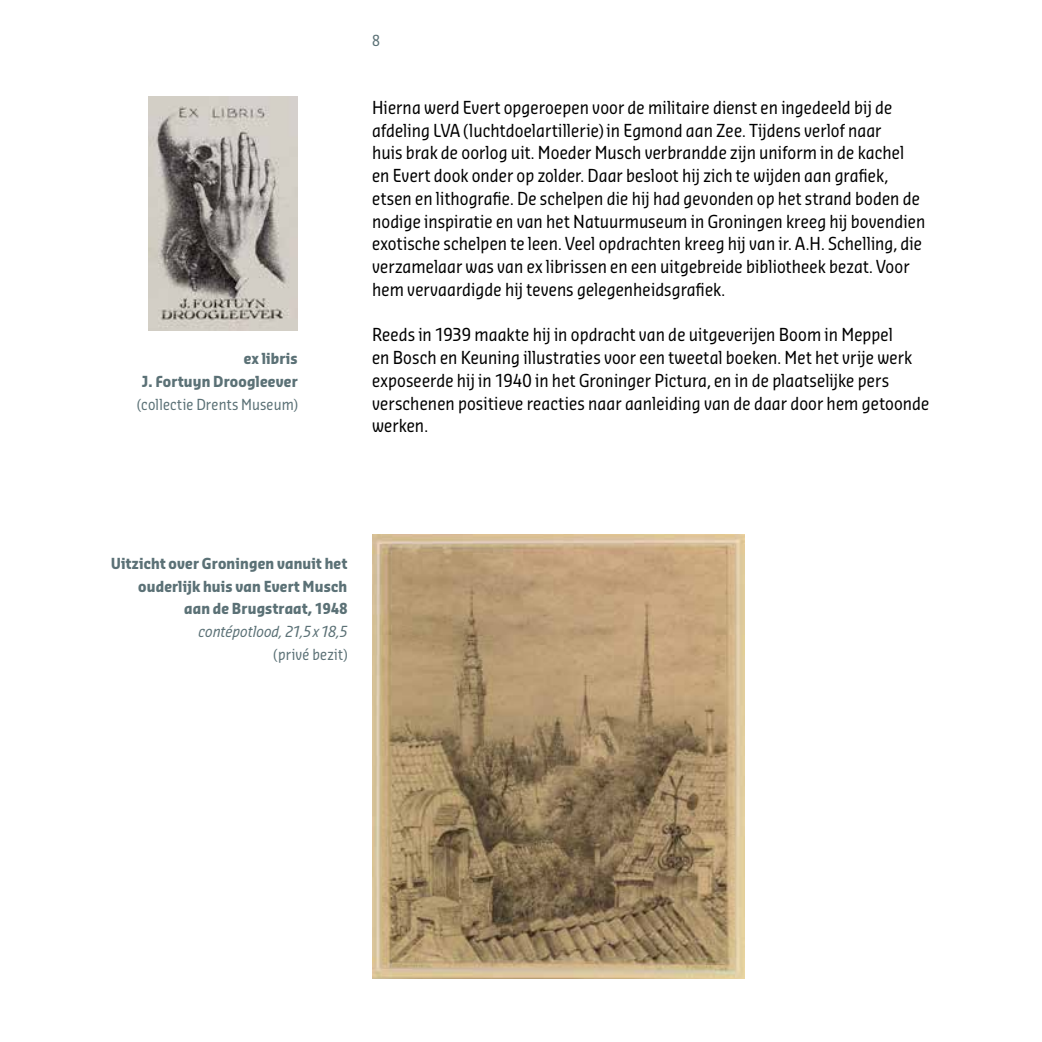
<style>
.page{position:relative;width:1042px;height:1042px;background:#fff}
.page>*{position:absolute;margin:0;border:0;box-sizing:border-box;transform-origin:0 0}
.t1{font:17.5px/22.8px "Sansa Con";letter-spacing:.005em;color:#000}
.t2{font:700 14.88px/22.8px "Sansa Con";letter-spacing:.015em;color:#5b7176;text-align:right}
.t3{font:14.88px "Sansa Con";letter-spacing:.015em;color:#5b7176}
.t4{font:italic 14.88px "Sansa Con";letter-spacing:.005em;color:#5b7176}
</style>
<div class="page">
<img style="left:149px;top:97px;width:149px;height:233px">
<img style="left:372px;top:535px;width:372px;height:443px">
<p class="t2" style="left:142px;top:347px;width:157px">ex libris<br>J. Fortuyn Droogleever</p>
<p class="t3" style="left:137px;top:395px;width:162px">(collectie Drents Museum)</p>
<p class="t3" style="left:372px;top:31px;width:9px">8</p>
<p class="t1" style="left:372px;top:95px;width:555px">Hierna werd Evert opgeroepen voor de militaire dienst en ingedeeld bij de afdeling LVA (luchtdoelartillerie) in Egmond aan Zee. Tijdens verlof naar<br>huis brak de oorlog uit. Moeder Musch verbrandde zijn uniform in de kachel en Evert dook onder op zolder. Daar besloot hij zich te wijden aan grafiek, etsen en lithografie. De schelpen die hij had gevonden op het strand boden de nodige inspiratie en van het Natuurmuseum in Groningen kreeg hij bovendien exotische schelpen te leen. Veel opdrachten kreeg hij van ir. A.H. Schelling, die verzamelaar was van ex librissen en een uitgebreide bibliotheek bezat. Voor hem vervaardigde hij tevens gelegenheidsgrafiek.</p>
<p class="t1" style="left:372px;top:323px;width:559px">Reeds in 1939 maakte hij in opdracht van de uitgeverijen Boom in Meppel<br>en Bosch en Keuning illustraties voor een tweetal boeken. Met het vrije werk exposeerde hij in 1940 in het Groninger Pictura, en in de plaatselijke pers verschenen positieve reacties naar aanleiding van de daar door hem getoonde werken.</p>
<p class="t2" style="left:111px;top:551px;width:238px">Uitzicht over Groningen vanuit het ouderlijk huis van Evert Musch aan de Brugstraat, 1948</p>
<p class="t4" style="left:198px;top:622px;width:150px">contépotlood, 21,5x18,5</p>
<p class="t3" style="left:273px;top:645px;width:75px">(privé bezit)</p>
</div>
